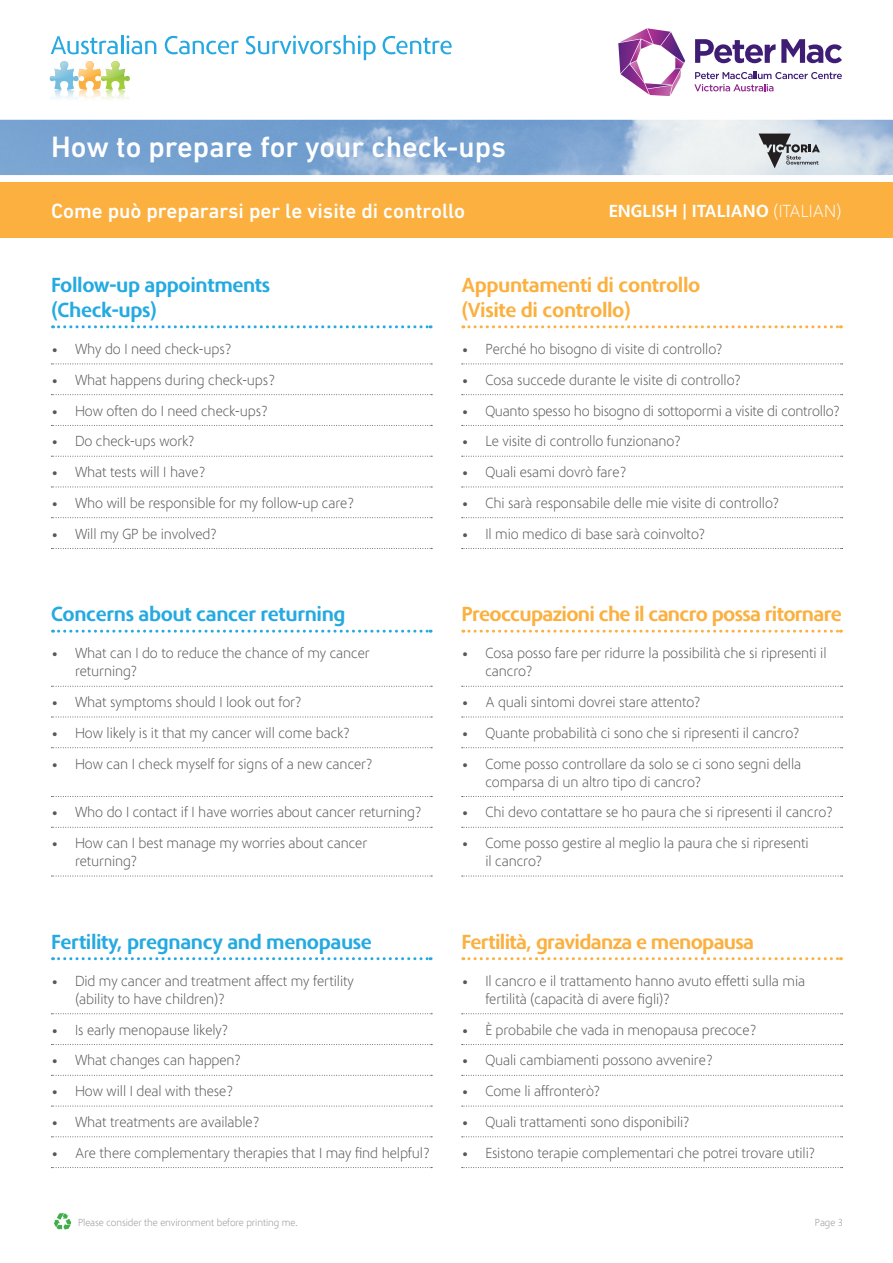
<style>
.page{position:relative;width:893px;height:1263px;background:#fff}
.page>*{position:absolute;margin:0;border:0;box-sizing:border-box;transform-origin:0 0}
.t1{font:500 30px "DIN Next LT Pro";color:#fff}
.Sub_Head_1{font:700 21px/25.2px "Phoenica STD";letter-spacing:-.035em;color:#fbb03f}
.Sub_Head_1-2{font:700 21px/25.2px "Phoenica STD";letter-spacing:-.02em;color:#24aae1}
.t2{font:500 21px "DIN Next LT Pro";color:#fff}
.t3{font:700 18px "Phoenica STD";color:#fff}
.t4{font:300 15px/18px "Phoenica STD";letter-spacing:-.02em;color:#57585a}
.t5{font:300 10.5px "Phoenica STD";letter-spacing:-.02em;color:#939598}
.s1{font-weight:300}
</style>
<div class="page">
<img style="left:0;top:120px;width:893px;height:55px">
<svg style="left:54px;top:1213px;width:17px;height:17px"></svg>
<svg style="left:758px;top:134px;width:62px;height:34px;background:#a0a4a8"></svg>
<svg style="left:51px;top:35px;width:105px;height:19px"></svg>
<svg style="left:165px;top:36px;width:74px;height:18px"></svg>
<svg style="left:246px;top:35px;width:130px;height:25px"></svg>
<svg style="left:383px;top:36px;width:69px;height:18px"></svg>
<svg style="left:49px;top:61px;width:81px;height:29px"></svg>
<svg style="left:50px;top:90px;width:29px;height:8px"></svg>
<svg style="left:79px;top:90px;width:22px;height:9px"></svg>
<svg style="left:101px;top:90px;width:29px;height:9px"></svg>
<svg style="left:695px;top:39px;width:147px;height:24px"></svg>
<svg style="left:694px;top:72px;width:148px;height:19px"></svg>
<svg style="left:618px;top:28px;width:67px;height:68px"></svg>
<div style="left:0;top:183px;width:893px;height:55px;background:#fbb03f"></div>
<svg style="left:53px;top:325px;width:378px;height:3px"></svg>
<svg style="left:51px;top:364px;width:381px;height:1px"></svg>
<svg style="left:51px;top:394px;width:381px;height:1px"></svg>
<svg style="left:51px;top:425px;width:381px;height:1px"></svg>
<svg style="left:51px;top:456px;width:381px;height:1px"></svg>
<svg style="left:51px;top:487px;width:381px;height:1px"></svg>
<svg style="left:51px;top:517px;width:381px;height:1px"></svg>
<svg style="left:51px;top:548px;width:381px;height:1px"></svg>
<svg style="left:53px;top:630px;width:378px;height:3px"></svg>
<svg style="left:51px;top:686px;width:381px;height:1px"></svg>
<svg style="left:51px;top:717px;width:381px;height:1px"></svg>
<svg style="left:51px;top:747px;width:381px;height:1px"></svg>
<svg style="left:51px;top:796px;width:381px;height:1px"></svg>
<svg style="left:51px;top:827px;width:381px;height:1px"></svg>
<svg style="left:51px;top:876px;width:381px;height:1px"></svg>
<svg style="left:53px;top:957px;width:378px;height:3px"></svg>
<svg style="left:51px;top:1013px;width:381px;height:1px"></svg>
<svg style="left:51px;top:1044px;width:381px;height:1px"></svg>
<svg style="left:51px;top:1075px;width:381px;height:1px"></svg>
<svg style="left:51px;top:1106px;width:381px;height:1px"></svg>
<svg style="left:51px;top:1136px;width:381px;height:1px"></svg>
<svg style="left:51px;top:1167px;width:381px;height:1px"></svg>
<svg style="left:463px;top:325px;width:378px;height:3px"></svg>
<svg style="left:462px;top:364px;width:381px;height:1px"></svg>
<svg style="left:462px;top:394px;width:381px;height:1px"></svg>
<svg style="left:462px;top:425px;width:381px;height:1px"></svg>
<svg style="left:462px;top:456px;width:381px;height:1px"></svg>
<svg style="left:462px;top:487px;width:381px;height:1px"></svg>
<svg style="left:462px;top:517px;width:381px;height:1px"></svg>
<svg style="left:462px;top:548px;width:381px;height:1px"></svg>
<svg style="left:463px;top:630px;width:378px;height:3px"></svg>
<svg style="left:462px;top:686px;width:381px;height:1px"></svg>
<svg style="left:462px;top:717px;width:381px;height:1px"></svg>
<svg style="left:462px;top:747px;width:381px;height:1px"></svg>
<svg style="left:462px;top:796px;width:381px;height:1px"></svg>
<svg style="left:462px;top:827px;width:381px;height:1px"></svg>
<svg style="left:462px;top:876px;width:381px;height:1px"></svg>
<svg style="left:463px;top:957px;width:378px;height:3px"></svg>
<svg style="left:462px;top:1013px;width:381px;height:1px"></svg>
<svg style="left:462px;top:1044px;width:381px;height:1px"></svg>
<svg style="left:462px;top:1075px;width:381px;height:1px"></svg>
<svg style="left:462px;top:1106px;width:381px;height:1px"></svg>
<svg style="left:462px;top:1136px;width:381px;height:1px"></svg>
<svg style="left:462px;top:1167px;width:381px;height:1px"></svg>
<h1 class="t1" style="left:51px;top:129px;width:456px">How to prepare for your check-ups</h1>
<h2 class="t2" style="left:51px;top:199px;width:416px">Come può prepararsi per le visite di controllo</h2>
<p class="t3" style="left:609px;top:201px;width:234px">ENGLISH | ITALIANO <span class="s1">(ITALIAN)</span></p>
<p class="Sub_Head_1-2" style="left:51px;top:273px;width:221px">Follow-up appointments (Check-ups)</p>
<p class="t4" style="left:51px;top:340px;width:182px">• Why do I need check-ups?</p>
<p class="t4" style="left:51px;top:371px;width:226px">• What happens during check-ups?</p>
<p class="t4" style="left:51px;top:402px;width:219px">• How often do I need check-ups?</p>
<p class="t4" style="left:51px;top:433px;width:145px">• Do check-ups work?</p>
<p class="t4" style="left:51px;top:463px;width:156px">• What tests will I have?</p>
<p class="t4" style="left:51px;top:494px;width:305px">• Who will be responsible for my follow-up care?</p>
<p class="t4" style="left:51px;top:525px;width:168px">• Will my GP be involved?</p>
<p class="Sub_Head_1-2" style="left:51px;top:602px;width:296px">Concerns about cancer returning</p>
<p class="t4" style="left:75px;top:645px;width:296px;text-indent:-24px">• What can I do to reduce the chance of my cancer returning?</p>
<p class="t4" style="left:51px;top:693px;width:252px">• What symptoms should I look out for?</p>
<p class="t4" style="left:51px;top:724px;width:300px">• How likely is it that my cancer will come back?</p>
<p class="t4" style="left:51px;top:755px;width:323px">• How can I check myself for signs of a new cancer?</p>
<p class="t4" style="left:51px;top:804px;width:372px">• Who do I contact if I have worries about cancer returning?</p>
<p class="t4" style="left:75px;top:834px;width:294px;text-indent:-24px">• How can I best manage my worries about cancer returning?</p>
<p class="Sub_Head_1-2" style="left:51px;top:930px;width:322px">Fertility, pregnancy and menopause</p>
<p class="t4" style="left:75px;top:972px;width:280px;text-indent:-24px">• Did my cancer and treatment affect my fertility (ability to have children)?</p>
<p class="t4" style="left:51px;top:1021px;width:179px">• Is early menopause likely?</p>
<p class="t4" style="left:51px;top:1052px;width:192px">• What changes can happen?</p>
<p class="t4" style="left:51px;top:1082px;width:184px">• How will I deal with these?</p>
<p class="t4" style="left:51px;top:1113px;width:210px">• What treatments are available?</p>
<p class="t4" style="left:51px;top:1144px;width:381px">• Are there complementary therapies that I may find helpful?</p>
<p class="Sub_Head_1" style="left:461px;top:273px;width:241px">Appuntamenti di controllo (Visite di controllo)</p>
<p class="t4" style="left:461px;top:340px;width:263px">• Perché ho bisogno di visite di controllo?</p>
<p class="t4" style="left:461px;top:371px;width:281px">• Cosa succede durante le visite di controllo?</p>
<p class="t4" style="left:461px;top:402px;width:380px">• Quanto spesso ho bisogno di sottopormi a visite di controllo?</p>
<p class="t4" style="left:461px;top:433px;width:221px">• Le visite di controllo funzionano?</p>
<p class="t4" style="left:461px;top:463px;width:167px">• Quali esami dovrò fare?</p>
<p class="t4" style="left:461px;top:494px;width:320px">• Chi sarà responsabile delle mie visite di controllo?</p>
<p class="t4" style="left:461px;top:525px;width:246px">• Il mio medico di base sarà coinvolto?</p>
<p class="Sub_Head_1" style="left:461px;top:602px;width:382px">Preoccupazioni che il cancro possa ritornare</p>
<p class="t4" style="left:485px;top:645px;width:343px;text-indent:-24px">• Cosa posso fare per ridurre la possibilità che si ripresenti il cancro?</p>
<p class="t4" style="left:461px;top:693px;width:241px">• A quali sintomi dovrei stare attento?</p>
<p class="t4" style="left:461px;top:724px;width:340px">• Quante probabilità ci sono che si ripresenti il cancro?</p>
<p class="t4" style="left:485px;top:755px;width:318px;text-indent:-24px">• Come posso controllare da solo se ci sono segni della comparsa di un altro tipo di cancro?</p>
<p class="t4" style="left:461px;top:804px;width:373px">• Chi devo contattare se ho paura che si ripresenti il cancro?</p>
<p class="t4" style="left:485px;top:834px;width:325px;text-indent:-24px">• Come posso gestire al meglio la paura che si ripresenti il cancro?</p>
<p class="Sub_Head_1" style="left:461px;top:930px;width:294px">Fertilità, gravidanza e menopausa</p>
<p class="t4" style="left:485px;top:972px;width:322px;text-indent:-24px">• Il cancro e il trattamento hanno avuto effetti sulla mia fertilità (capacità di avere figli)?</p>
<p class="t4" style="left:461px;top:1021px;width:297px">• È probabile che vada in menopausa precoce?</p>
<p class="t4" style="left:461px;top:1052px;width:253px">• Quali cambiamenti possono avvenire?</p>
<p class="t4" style="left:461px;top:1082px;width:141px">• Come li affronterò?</p>
<p class="t4" style="left:461px;top:1113px;width:230px">• Quali trattamenti sono disponibili?</p>
<p class="t4" style="left:461px;top:1144px;width:356px">• Esistono terapie complementari che potrei trovare utili?</p>
<p class="t5" style="left:78px;top:1217px;width:222px">Please consider the environment before printing me.</p>
<p class="t5" style="left:815px;top:1217px;width:30px">Page 3</p>
</div>
